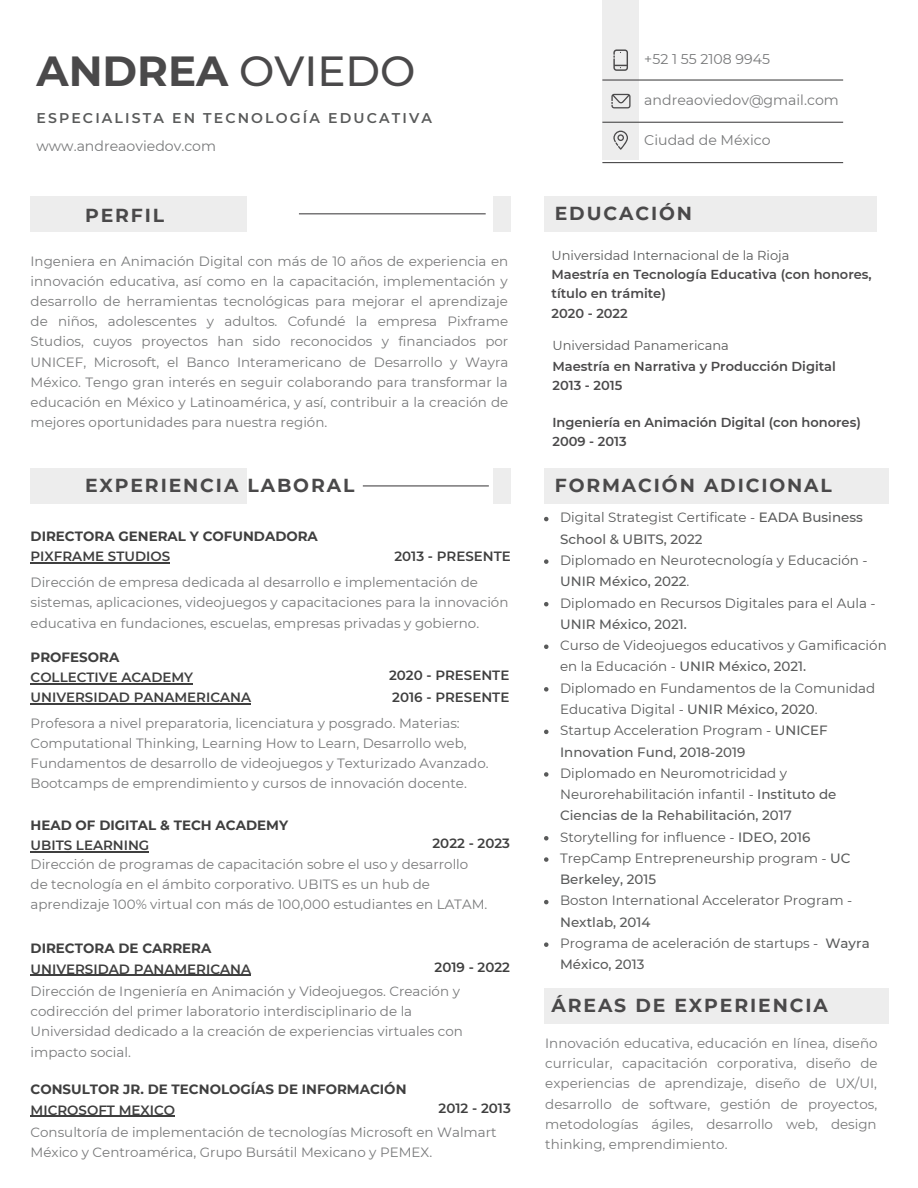
<style>
.page{position:relative;width:918px;height:1188px;background:#fff}
.page>*{position:absolute;margin:0;border:0;box-sizing:border-box;transform-origin:0 0}
.t1{font:700 42px "Montserrat";color:#4a494a}
.t2{font:700 18.75px "Montserrat";letter-spacing:.1em;color:#4a494a}
.t3{font:14.1px "Montserrat";color:#78797a}
.t4{font:600 14.1px "Montserrat";letter-spacing:.15em;color:#595a5a}
.t5{font:13.5px/20.1px "Montserrat";color:#78797a}
.t6{font:13.5px/21.3px "Montserrat";color:#595a5a}
.t7{font:600 13.5px/20.1px "Montserrat";color:#3f3f3f}
.t8{font:700 13.5px "Montserrat";color:#3f3f3f}
.t9{font:500 13.5px "Montserrat";color:#595a5a}
.t10{font:600 13.05px/18.6px "Montserrat";color:#4a494a}
.t11{font:13.05px "Montserrat";color:#595a5a}
.s1{font-weight:500}
</style>
<div class="page">
<div style="left:602px;top:0;width:37px;height:160px;background:#ededed"></div>
<div style="left:31px;top:197px;width:216px;height:35px;background:#ededed"></div>
<div style="left:31px;top:469px;width:216px;height:35px;background:#ededed"></div>
<hr style="left:299px;top:213px;width:187px;height:1px;background:#4a494a">
<hr style="left:363px;top:485px;width:126px;height:1px;background:#4a494a">
<div style="left:493px;top:197px;width:17px;height:35px;background:#ededed"></div>
<div style="left:493px;top:469px;width:17px;height:35px;background:#ededed"></div>
<div style="left:544px;top:197px;width:333px;height:35px;background:#ededed"></div>
<div style="left:544px;top:988px;width:345px;height:35px;background:#ededed"></div>
<svg style="left:613px;top:49px;width:15px;height:22px"></svg>
<svg style="left:611px;top:94px;width:20px;height:14px"></svg>
<svg style="left:613px;top:131px;width:15px;height:19px"></svg>
<hr style="left:602px;top:79px;width:241px;height:2px;background:#4a494a">
<hr style="left:602px;top:122px;width:241px;height:1px;background:#4a494a">
<hr style="left:31px;top:851px;width:118px;height:1px;background:#3f3f3f">
<hr style="left:31px;top:975px;width:220px;height:1px;background:#3f3f3f">
<hr style="left:602px;top:162px;width:241px;height:1px;background:#4a494a">
<hr style="left:31px;top:683px;width:162px;height:1px;background:#3f3f3f">
<hr style="left:31px;top:703px;width:220px;height:1px;background:#3f3f3f">
<hr style="left:31px;top:1116px;width:144px;height:1px;background:#3f3f3f">
<div style="left:544px;top:469px;width:345px;height:35px;background:#ededed"></div>
<svg style="left:544px;top:517px;width:5px;height:4px"></svg>
<svg style="left:544px;top:559px;width:5px;height:5px"></svg>
<svg style="left:544px;top:602px;width:5px;height:4px"></svg>
<svg style="left:544px;top:645px;width:5px;height:4px"></svg>
<svg style="left:544px;top:687px;width:5px;height:5px"></svg>
<svg style="left:544px;top:730px;width:5px;height:4px"></svg>
<svg style="left:544px;top:772px;width:5px;height:5px"></svg>
<svg style="left:544px;top:836px;width:5px;height:5px"></svg>
<svg style="left:544px;top:857px;width:5px;height:5px"></svg>
<svg style="left:544px;top:900px;width:5px;height:4px"></svg>
<svg style="left:544px;top:942px;width:5px;height:5px"></svg>
<hr style="left:31px;top:563px;width:139px;height:1px;background:#3f3f3f">
<h1 class="t1" style="left:37px;top:46px;width:381px">ANDREA <span class="s1">OVIEDO</span></h1>
<p class="t4" style="left:37px;top:109px;width:397px">ESPECIALISTA EN TECNOLOGÍA EDUCATIVA</p>
<p class="t3" style="left:37px;top:137px;width:181px">www.andreaoviedov.com</p>
<h2 class="t2" style="left:85px;top:204px;width:81px">PERFIL</h2>
<p class="t5" style="left:31px;top:251px;width:479px;text-align:justify">Ingeniera en Animación Digital con más de 10 años de experiencia en innovación educativa, así como en la capacitación, implementación y desarrollo de herramientas tecnológicas para mejorar el aprendizaje de niños, adolescentes y adultos. Cofundé la empresa Pixframe Studios, cuyos proyectos han sido reconocidos y financiados por UNICEF, Microsoft, el Banco Interamericano de Desarrollo y Wayra México. Tengo gran interés en seguir colaborando para transformar la educación en México y Latinoamérica, y así, contribuir a la creación de mejores oportunidades para nuestra región.</p>
<h2 class="t2" style="left:85px;top:474px;width:271px">EXPERIENCIA LABORAL</h2>
<p class="t8" style="left:31px;top:528px;width:289px">DIRECTORA GENERAL Y COFUNDADORA</p>
<p class="t7" style="left:31px;top:547px;width:141px">PIXFRAME STUDIOS</p>
<p class="t5" style="left:31px;top:572px;width:479px">Dirección de empresa dedicada al desarrollo e implementación de sistemas, aplicaciones, videojuegos y capacitaciones para la innovación educativa en fundaciones, escuelas, empresas privadas y gobierno.</p>
<p class="t7" style="left:394px;top:547px;width:118px">2013 - PRESENTE</p>
<p class="t8" style="left:31px;top:649px;width:90px">PROFESORA</p>
<p class="t7" style="left:31px;top:667px;width:222px">COLLECTIVE ACADEMY<br>UNIVERSIDAD PANAMERICANA</p>
<p class="t7" style="left:389px;top:665px;width:122px">2020 - PRESENTE</p>
<p class="t5" style="left:31px;top:713px;width:460px">Profesora a nivel preparatoria, licenciatura y posgrado. Materias:<br>Computational Thinking, Learning How to Learn, Desarrollo web, Fundamentos de desarrollo de videojuegos y Texturizado Avanzado.<br>Bootcamps de emprendimiento y cursos de innovación docente.</p>
<p class="t7" style="left:392px;top:687px;width:119px">2016 - PRESENTE</p>
<p class="t8" style="left:31px;top:817px;width:259px">HEAD OF DIGITAL &amp; TECH ACADEMY</p>
<p class="t7" style="left:31px;top:835px;width:120px">UBITS LEARNING</p>
<p class="t7" style="left:432px;top:833px;width:79px">2022 - 2023</p>
<p class="t5" style="left:31px;top:854px;width:458px">Dirección de programas de capacitación sobre el uso y desarrollo de tecnología en el ámbito corporativo. UBITS es un hub de aprendizaje 100% virtual con más de 100,000 estudiantes en LATAM.</p>
<p class="t8" style="left:31px;top:940px;width:182px">DIRECTORA DE CARRERA</p>
<p class="t7" style="left:31px;top:959px;width:222px">UNIVERSIDAD PANAMERICANA</p>
<p class="t7" style="left:435px;top:957px;width:77px">2019 - 2022</p>
<p class="t5" style="left:31px;top:981px;width:434px">Dirección de Ingeniería en Animación y Videojuegos. Creación y codirección del primer laboratorio interdisciplinario de la Universidad dedicado a la creación de experiencias virtuales con impacto social.</p>
<p class="t8" style="left:31px;top:1081px;width:377px">CONSULTOR JR. DE TECNOLOGÍAS DE INFORMACIÓN</p>
<p class="t7" style="left:31px;top:1100px;width:146px">MICROSOFT MEXICO</p>
<p class="t5" style="left:31px;top:1122px;width:468px">Consultoría de implementación de tecnologías Microsoft en Walmart<br>México y Centroamérica, Grupo Bursátil Mexicano y PEMEX.</p>
<p class="t7" style="left:439px;top:1098px;width:74px">2012 - 2013</p>
<p class="t3" style="left:644px;top:51px;width:127px">+52 1 55 2108 9945</p>
<p class="t3" style="left:644px;top:91px;width:196px">andreaoviedov@gmail.com</p>
<p class="t3" style="left:644px;top:132px;width:128px">Ciudad de México</p>
<h2 class="t2" style="left:555px;top:202px;width:139px">EDUCACIÓN</h2>
<p class="t11" style="left:552px;top:247px;width:240px">Universidad Internacional de la Rioja</p>
<p class="t10" style="left:552px;top:264px;width:322px;line-height:19.5px">Maestría en Tecnología Educativa (con honores, título en trámite)<br>2020 - 2022</p>
<p class="t11" style="left:552px;top:338px;width:178px">Universidad Panamericana</p>
<p class="t10" style="left:552px;top:357px;width:285px">Maestría en Narrativa y Producción Digital<br>2013 - 2015</p>
<p class="t10" style="left:552px;top:413px;width:310px">Ingeniería en Animación Digital (con honores)<br>2009 - 2013</p>
<h2 class="t2" style="left:555px;top:474px;width:279px">FORMACIÓN ADICIONAL</h2>
<p class="t6" style="left:560px;top:507px;width:304px">Digital Strategist Certificate - <span class="s1">EADA Business<br>School &amp; UBITS, 2022</span></p>
<p class="t6" style="left:560px;top:550px;width:317px">Diplomado en Neurotecnología y Educación -<br><span class="s1">UNIR México, 2022</span>.<br>Diplomado en Recursos Digitales para el Aula -</p>
<p class="t9" style="left:560px;top:616px;width:128px">UNIR México, 2021.</p>
<p class="t6" style="left:560px;top:635px;width:328px">Curso de Videojuegos educativos y Gamificación en la Educación - <span class="s1">UNIR México, 2021.<br></span>Diplomado en Fundamentos de la Comunidad Educativa Digital - <span class="s1">UNIR México, 2020</span>.<br>Startup Acceleration Program - <span class="s1">UNICEF Innovation Fund, 2018-2019</span></p>
<p class="t6" style="left:560px;top:762px;width:292px">Diplomado en Neuromotricidad y Neurorehabilitación infantil - <span class="s1">Instituto de Ciencias de la Rehabilitación, 2017<br></span>Storytelling for influence - <span class="s1">IDEO, 2016<br></span>TrepCamp Entrepreneurship program - <span class="s1">UC Berkeley, 2015</span></p>
<p class="t6" style="left:560px;top:890px;width:294px">Boston International Accelerator Program -</p>
<p class="t6" style="left:560px;top:911px;width:311px"><span class="s1">Nextlab, 2014<br></span>Programa de aceleración de startups - <span class="s1">Wayra<br>México, 2013</span></p>
<h2 class="t2" style="left:552px;top:994px;width:278px">ÁREAS DE EXPERIENCIA</h2>
<p class="t5" style="left:545px;top:1033px;width:334px;text-align:justify">Innovación educativa, educación en línea, diseño curricular, capacitación corporativa, diseño de experiencias de aprendizaje, diseño de UX/UI, desarrollo de software, gestión de proyectos, metodologías ágiles, desarrollo web, design thinking, emprendimiento.</p>
</div>
